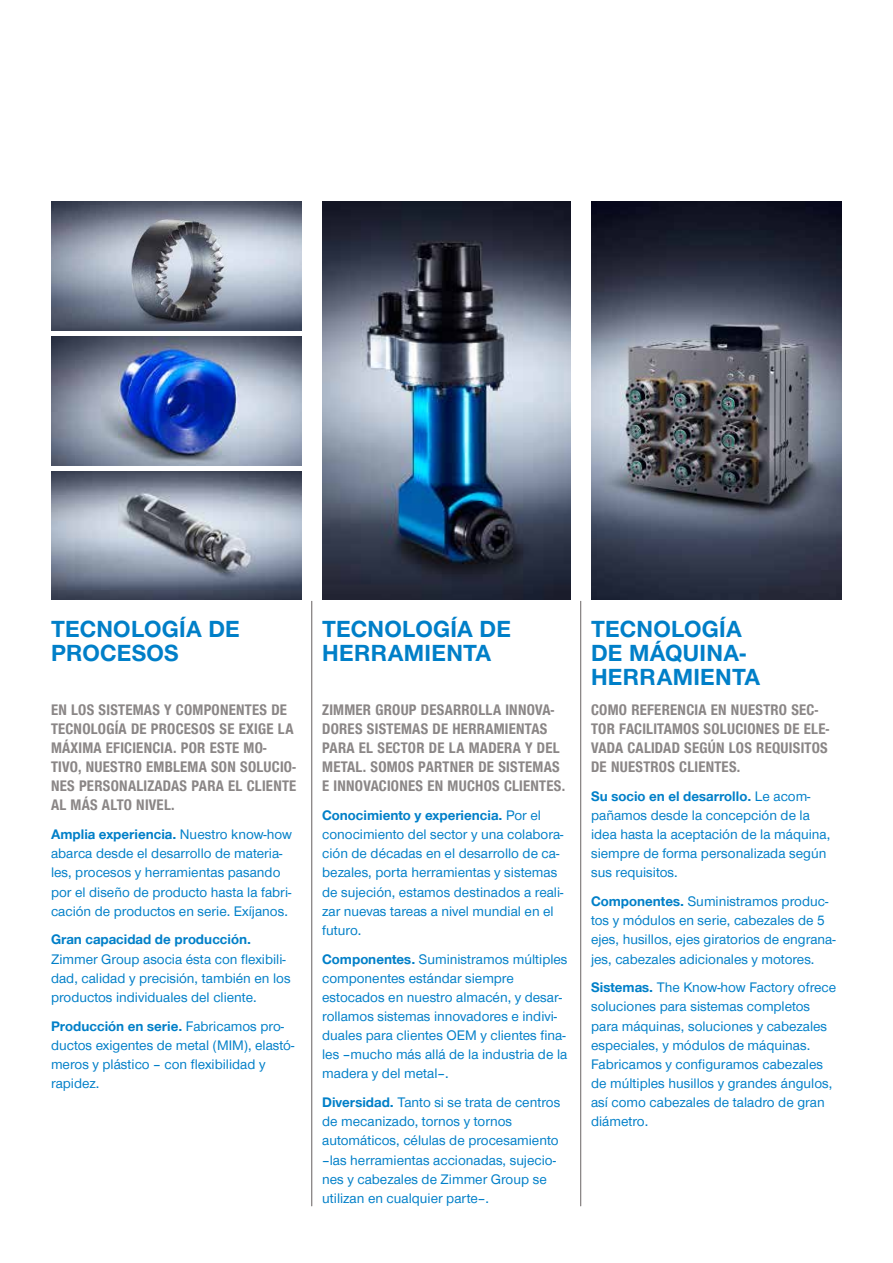
<style>
.page{position:relative;width:893px;height:1263px;background:#fff}
.page>*{position:absolute;margin:0;border:0;box-sizing:border-box;transform-origin:0 0}
.t1{font:700 24px/24px "Zimmer Group Sans";letter-spacing:.01em;color:#007fc8}
.t2{font:700 15.75px/19.2px "Zimmer Group Sans Cond";letter-spacing:.015em;color:#8a8686}
.t3{font:14.25px/19.2px "Zimmer Group Sans";color:#007fc8}
.t4{font:700 14.25px "Zimmer Group Sans";color:#007fc8}
.s1{font-weight:700}
</style>
<div class="page">
<img style="left:322px;top:202px;width:249px;height:398px">
<img style="left:51px;top:202px;width:251px;height:128px">
<img style="left:51px;top:471px;width:251px;height:129px">
<img style="left:51px;top:337px;width:251px;height:128px">
<img style="left:591px;top:202px;width:251px;height:398px">
<hr style="left:311px;top:601px;width:1px;height:605px;background:#8a8686">
<hr style="left:580px;top:601px;width:1px;height:605px;background:#8a8686">
<h1 class="t1" style="left:51px;top:615px;width:190px">TECNOLOGÍA DE<br>PROCESOS</h1>
<h1 class="t1" style="left:322px;top:615px;width:190px">TECNOLOGÍA DE<br>HERRAMIENTA</h1>
<h1 class="t1" style="left:591px;top:615px;width:171px">TECNOLOGÍA<br>DE MÁQUINA-<br>HERRAMIENTA</h1>
<p class="t2" style="left:51px;top:699px;width:247px">EN LOS SISTEMAS Y COMPONENTES DE<br>TECNOLOGÍA DE PROCESOS SE EXIGE LA<br>MÁXIMA EFICIENCIA. POR ESTE MO-<br>TIVO, NUESTRO EMBLEMA SON SOLUCIO-<br>NES PERSONALIZADAS PARA EL CLIENTE<br>AL MÁS ALTO NIVEL.</p>
<p class="t3" style="left:51px;top:824px;width:242px"><span class="s1">Amplia experiencia.</span> Nuestro know-how abarca desde el desarrollo de materia&shy;les, procesos y herramientas pasando por el diseño de producto hasta la fabri&shy;cación de productos en serie. Exíjanos.</p>
<p class="t4" style="left:51px;top:930px;width:201px">Gran capacidad de producción.</p>
<p class="t3" style="left:51px;top:949px;width:241px">Zimmer Group asocia ésta con flexibili&shy;dad, calidad y precisión, también en los productos individuales del cliente.</p>
<p class="t3" style="left:51px;top:1015px;width:245px"><span class="s1">Producción en serie.</span> Fabricamos pro&shy;ductos exigentes de metal (MIM), elastó&shy;meros y plástico – con flexibilidad y rapidez.</p>
<p class="t2" style="left:322px;top:699px;width:244px">ZIMMER GROUP DESARROLLA INNOVA-<br>DORES SISTEMAS DE HERRAMIENTAS<br>PARA EL SECTOR DE LA MADERA Y DEL<br>METAL. SOMOS PARTNER DE SISTEMAS<br>E INNOVACIONES EN MUCHOS CLIENTES.</p>
<p class="t3" style="left:322px;top:805px;width:243px"><span class="s1">Conocimiento y experiencia.</span> Por el conocimiento del sector y una colabora&shy;ción de décadas en el desarrollo de ca&shy;bezales, porta herramientas y sistemas de sujeción, estamos destinados a reali&shy;zar nuevas tareas a nivel mundial en el futuro.</p>
<p class="t3" style="left:322px;top:949px;width:247px"><span class="s1">Componentes.</span> Suministramos múltiples componentes estándar siempre estocados en nuestro almacén, y desar&shy;rollamos sistemas innovadores e indivi&shy;duales para clientes OEM y clientes fina&shy;les –mucho más allá de la industria de la madera y del metal–.</p>
<p class="t3" style="left:322px;top:1092px;width:240px"><span class="s1">Diversidad.</span> Tanto si se trata de centros de mecanizado, tornos y tornos automáticos, células de procesamiento –las herramientas accionadas, sujecio&shy;nes y cabezales de Zimmer Group se utilizan en cualquier parte–.</p>
<p class="t2" style="left:591px;top:699px;width:240px">COMO REFERENCIA EN NUESTRO SEC-<br>TOR FACILITAMOS SOLUCIONES DE ELE-<br>VADA CALIDAD SEGÚN LOS REQUISITOS<br>DE NUESTROS CLIENTES.</p>
<p class="t3" style="left:591px;top:786px;width:241px"><span class="s1">Su socio en el desarrollo.</span> Le acom&shy;pañamos desde la concepción de la idea hasta la aceptación de la máquina, siempre de forma personalizada según sus requisitos.</p>
<p class="t3" style="left:591px;top:891px;width:246px"><span class="s1">Componentes.</span> Suministramos produc&shy;tos y módulos en serie, cabezales de 5 ejes, husillos, ejes giratorios de engrana&shy;jes, cabezales adicionales y motores.</p>
<p class="t3" style="left:591px;top:977px;width:247px"><span class="s1">Sistemas.</span> The Know-how Factory ofrece soluciones para sistemas completos para máquinas, soluciones y cabezales especiales, y módulos de máquinas.<br>Fabricamos y configuramos cabezales de múltiples husillos y grandes ángulos, así como cabezales de taladro de gran diámetro.</p>
</div>
